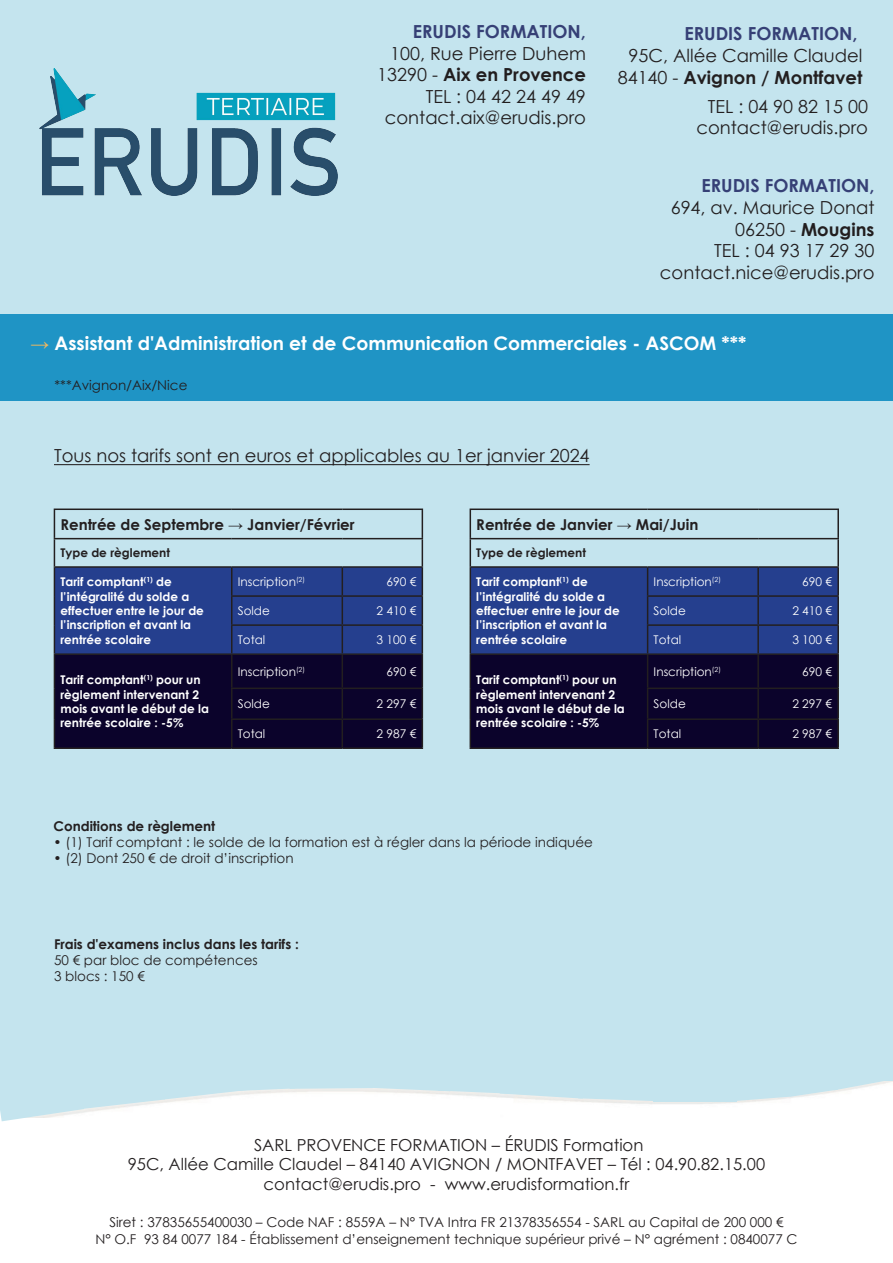
<style>
.page{position:relative;width:893px;height:1263px;background:#fff}
.page>*{position:absolute;margin:0;border:0;box-sizing:border-box;transform-origin:0 0}
.t1{font:700 18.75px "Century Gothic";color:#fff}
.t2{font:18px/21.6px "Century Gothic";color:#231f20;text-align:right}
.t3{font:18px/21.6px "Century Gothic";color:#221e1f;text-align:right}
.t4{font:700 18px "Century Gothic";color:#364076}
.t5{font:700 18px "Century Gothic";color:#364076}
.t6{font:16.5px/19.8px "Century Gothic";color:#231f20;text-align:center}
.t7{font:700 15px "Century Gothic";color:#231f20}
.t8{font:13.5px/16.2px "Century Gothic";color:#231f20;text-align:center}
.t9{font:700 13.5px/16.2px "Century Gothic";color:#231f20}
.t10{font:13.5px "Century Gothic";color:#221e1f}
.t11{font:700 12px/14.4px "Century Gothic";color:#fff}
.t12{font:12px "Century Gothic";color:#fff}
.t13{font:700 12px "Century Gothic";color:#231f20}
.s1{font-weight:700}
.s2{font-weight:700;color:#364076}
.s3{font-weight:400;color:#f5b85c}
.s4{font-weight:400}
</style>
<div class="page">
<div style="left:1px;top:0;width:892px;height:1081px;background:#c4e4ee"></div>
<hr style="left:54px;top:508px;width:178px;height:2px;background:#231f20">
<hr style="left:232px;top:508px;width:110px;height:2px;background:#231f20">
<hr style="left:342px;top:508px;width:81px;height:2px;background:#231f20">
<svg style="left:54px;top:510px;width:369px;height:237px"></svg>
<hr style="left:54px;top:747px;width:178px;height:2px;background:#231f20">
<hr style="left:232px;top:747px;width:110px;height:2px;background:#231f20">
<hr style="left:342px;top:747px;width:81px;height:2px;background:#231f20">
<div style="left:0;top:315px;width:893px;height:86px;background:#1f94c5"></div>
<hr style="left:470px;top:508px;width:178px;height:2px;background:#231f20">
<hr style="left:648px;top:508px;width:110px;height:2px;background:#231f20">
<hr style="left:758px;top:508px;width:81px;height:2px;background:#231f20">
<hr style="left:837px;top:510px;width:2px;height:28px;background:#231f20">
<hr style="left:758px;top:538px;width:81px;height:1px;background:#231f20">
<hr style="left:837px;top:539px;width:2px;height:27px;background:#231f20">
<hr style="left:758px;top:566px;width:81px;height:2px;background:#231f20">
<hr style="left:837px;top:568px;width:2px;height:27px;background:#231f20">
<hr style="left:758px;top:595px;width:81px;height:2px;background:#231f20">
<hr style="left:837px;top:597px;width:2px;height:27px;background:#231f20">
<hr style="left:758px;top:624px;width:81px;height:2px;background:#231f20">
<hr style="left:837px;top:626px;width:2px;height:27px;background:#231f20">
<hr style="left:758px;top:653px;width:81px;height:2px;background:#231f20">
<hr style="left:837px;top:655px;width:2px;height:32px;background:#231f20">
<hr style="left:758px;top:687px;width:81px;height:2px;background:#231f20">
<hr style="left:837px;top:689px;width:2px;height:29px;background:#231f20">
<svg style="left:470px;top:510px;width:368px;height:237px"></svg>
<hr style="left:758px;top:718px;width:81px;height:2px;background:#231f20">
<hr style="left:757px;top:720px;width:2px;height:27px;background:#231f20">
<hr style="left:837px;top:720px;width:2px;height:27px;background:#231f20">
<hr style="left:470px;top:747px;width:178px;height:2px;background:#231f20">
<hr style="left:648px;top:747px;width:110px;height:2px;background:#231f20">
<hr style="left:758px;top:747px;width:81px;height:2px;background:#231f20">
<svg style="left:0;top:1007px;width:664px;height:114px"></svg>
<div style="left:653px;top:1020px;width:83px;height:81px;background:#c4e4ee"></div>
<svg style="left:736px;top:1081px;width:157px;height:20px"></svg>
<img style="left:39px;top:68px;width:298px;height:128px">
<hr style="left:54px;top:464px;width:536px;height:1px;background:#231f20">
<h2 class="t4" style="left:413px;top:18px;width:175px">ERUDIS FORMATION,</h2>
<h2 class="t3" style="left:377px;top:42px;width:210px">100, Rue Pierre Duhem<br>13290 - <span class="s1">Aix en Provence<br></span>TEL : 04 42 24 49 49 contact.aix@erudis.pro</h2>
<p class="t2" style="left:618px;top:23px;width:246px"><span class="s2">ERUDIS FORMATION,<br></span>95C, Allée Camille Claudel<br>84140 - <span class="s1">Avignon / Montfavet</span></p>
<p class="t2" style="left:696px;top:95px;width:173px">TEL : 04 90 82 15 00 contact@erudis.pro</p>
<h2 class="t5" style="left:701px;top:172px;width:175px">ERUDIS FORMATION,</h2>
<h2 class="t3" style="left:660px;top:196px;width:216px">694, av. Maurice Donat<br>06250 - <span class="s1">Mougins<br></span>TEL : 04 93 17 29 30 contact.nice@erudis.pro</h2>
<h1 class="t1" style="left:31px;top:328px;width:717px"><span class="s3">→</span> Assistant d'Administration et de Communication Commerciales - ASCOM ***</h1>
<p class="t10" style="left:55px;top:376px;width:134px">***Avignon/Aix/Nice</p>
<p class="t2" style="left:54px;top:444px;width:537px">Tous nos tarifs sont en euros et applicables au 1er janvier 2024</p>
<p class="t7" style="left:60px;top:513px;width:296px">Rentrée de Septembre <span class="s4">→</span> Janvier/Février</p>
<p class="t13" style="left:60px;top:544px;width:111px">Type de règlement</p>
<p class="t11" style="left:60px;top:574px;width:145px">Tarif comptant<sup>(1)</sup> de l’intégralité du solde a effectuer entre le jour de l’inscription et avant la rentrée scolaire</p>
<p class="t12" style="left:238px;top:573px;width:69px">Inscription<sup>(2)</sup></p>
<p class="t12" style="left:386px;top:573px;width:31px">690 €</p>
<p class="t12" style="left:238px;top:602px;width:34px">Solde</p>
<p class="t12" style="left:376px;top:602px;width:41px">2 410 €</p>
<p class="t12" style="left:238px;top:631px;width:29px">Total</p>
<p class="t12" style="left:376px;top:631px;width:41px">3 100 €</p>
<p class="t11" style="left:60px;top:672px;width:150px">Tarif comptant<sup>(1)</sup> pour un règlement intervenant 2 mois avant le début de la rentrée scolaire : -5%</p>
<p class="t12" style="left:238px;top:663px;width:69px">Inscription<sup>(2)</sup></p>
<p class="t12" style="left:386px;top:663px;width:31px">690 €</p>
<p class="t12" style="left:238px;top:695px;width:34px">Solde</p>
<p class="t12" style="left:376px;top:695px;width:41px">2 297 €</p>
<p class="t12" style="left:238px;top:725px;width:29px">Total</p>
<p class="t12" style="left:376px;top:725px;width:41px">2 987 €</p>
<p class="t7" style="left:476px;top:513px;width:224px">Rentrée de Janvier <span class="s4">→</span> Mai/Juin</p>
<p class="t13" style="left:476px;top:544px;width:111px">Type de règlement</p>
<p class="t11" style="left:476px;top:574px;width:145px">Tarif comptant<sup>(1)</sup> de l’intégralité du solde a effectuer entre le jour de l’inscription et avant la rentrée scolaire</p>
<p class="t12" style="left:654px;top:573px;width:69px">Inscription<sup>(2)</sup></p>
<p class="t12" style="left:802px;top:573px;width:31px">690 €</p>
<p class="t12" style="left:654px;top:602px;width:34px">Solde</p>
<p class="t12" style="left:792px;top:602px;width:41px">2 410 €</p>
<p class="t12" style="left:654px;top:631px;width:29px">Total</p>
<p class="t12" style="left:792px;top:631px;width:41px">3 100 €</p>
<p class="t11" style="left:476px;top:672px;width:150px">Tarif comptant<sup>(1)</sup> pour un règlement intervenant 2 mois avant le début de la rentrée scolaire : -5%</p>
<p class="t12" style="left:654px;top:663px;width:69px">Inscription<sup>(2)</sup></p>
<p class="t12" style="left:802px;top:663px;width:31px">690 €</p>
<p class="t12" style="left:654px;top:695px;width:34px">Solde</p>
<p class="t12" style="left:792px;top:695px;width:41px">2 297 €</p>
<p class="t12" style="left:654px;top:725px;width:29px">Total</p>
<p class="t12" style="left:792px;top:725px;width:41px">2 987 €</p>
<p class="t9" style="left:54px;top:817px;width:163px">Conditions de règlement</p>
<p class="t8" style="left:54px;top:834px;width:541px">• (1) Tarif comptant : le solde de la formation est à régler dans la période indiquée</p>
<p class="t8" style="left:54px;top:850px;width:242px">• (2) Dont 250 € de droit d’inscription</p>
<p class="t9" style="left:54px;top:935px;width:246px">Frais d'examens inclus dans les tarifs :<br><span class="s4">50 € par bloc de compétences<br>3 blocs : 150 €</span></p>
<h3 class="t6" style="left:128px;top:1134px;width:639px">SARL PROVENCE FORMATION – ÉRUDIS Formation<br>95C, Allée Camille Claudel – 84140 AVIGNON / MONTFAVET – Tél : 04.90.82.15.00 contact@erudis.pro - www.erudisformation.fr</h3>
<p class="t8" style="left:95px;top:1214px;width:704px">Siret : 37835655400030 – Code NAF : 8559A – N° TVA Intra FR 21378356554 - SARL au Capital de 200 000 €<br>N° O.F 93 84 0077 184 - Établissement d’enseignement technique supérieur privé – N° agrément : 0840077 C</p>
</div>
